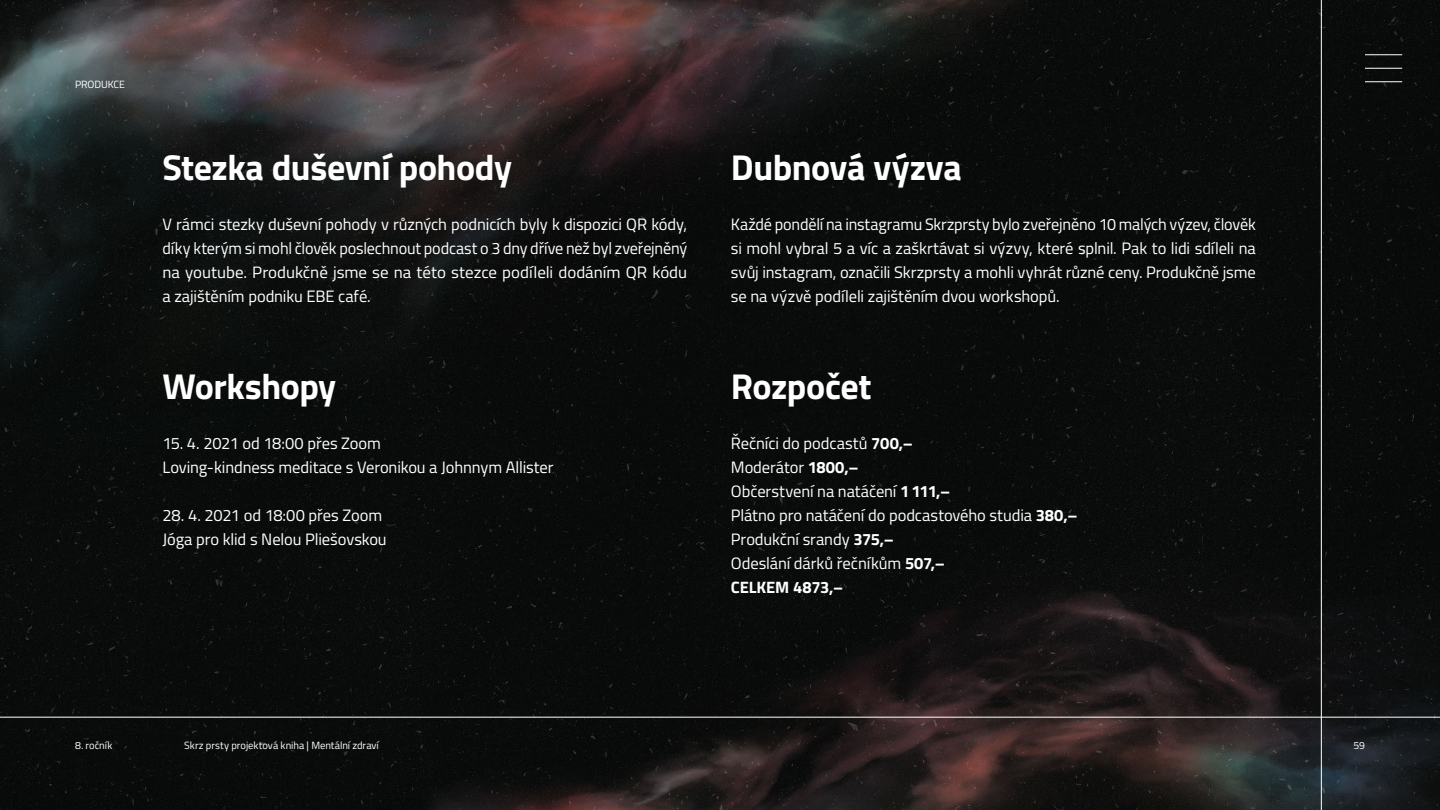
<style>
.page{position:relative;width:1440px;height:810px;background:#fff}
.page>*{position:absolute;margin:0;border:0;box-sizing:border-box;transform-origin:0 0}
.t1{font:700 36px "Cairo";letter-spacing:-.015em;color:#fff}
.t2{font:16.5px/24px "Cairo";letter-spacing:-.005em;color:#fff}
.t3{font:10.5px "Cairo";letter-spacing:-.005em;color:#fff}
.s1{font-weight:700}
</style>
<div class="page">
<img style="left:0;top:0;width:1440px;height:810px">
<hr style="left:1321px;top:0;width:1px;height:810px;background:#fff">
<hr style="left:0;top:717px;width:1440px;height:1px;background:#fff">
<hr style="left:1365px;top:54px;width:37px;height:1px;background:#fff">
<hr style="left:1365px;top:68px;width:37px;height:1px;background:#fff">
<hr style="left:1365px;top:81px;width:37px;height:1px;background:#fff">
<p class="t3" style="left:75px;top:77px;width:52px">PRODUKCE</p>
<h1 class="t1" style="left:162px;top:138px;width:351px">Stezka duševní pohody</h1>
<p class="t2" style="left:162px;top:212px;width:526px;text-align:justify">V rámci stezky duševní pohody v různých podnicích byly k dispozici QR kódy, díky kterým si mohl člověk poslechnout podcast o 3 dny dříve než byl zveřejněný na youtube. Produkčně jsme se na této stezce podíleli dodáním QR kódu a zajištěním podniku EBE café.</p>
<h1 class="t1" style="left:162px;top:357px;width:175px">Workshopy</h1>
<p class="t2" style="left:162px;top:431px;width:393px">15. 4. 2021 od 18:00 přes Zoom<br>Loving-kindness meditace s Veronikou a Johnnym Allister</p>
<p class="t2" style="left:162px;top:503px;width:226px">28. 4. 2021 od 18:00 přes Zoom<br>Jóga pro klid s Nelou Pliešovskou</p>
<h1 class="t1" style="left:731px;top:138px;width:232px">Dubnová výzva</h1>
<p class="t2" style="left:731px;top:212px;width:526px;text-align:justify">Každé pondělí na instagramu Skrzprsty bylo zveřejněno 10 malých výzev, člověk si mohl vybral 5 a víc a zaškrtávat si výzvy, které splnil. Pak to lidi sdíleli na svůj instagram, označili Skrzprsty a mohli vyhrát různé ceny. Produkčně jsme se na výzvě podíleli zajištěním dvou workshopů.</p>
<h1 class="t1" style="left:731px;top:357px;width:142px">Rozpočet</h1>
<p class="t2" style="left:731px;top:431px;width:348px">Řečníci do podcastů <span class="s1">700,–<br></span>Moderátor <span class="s1">1800,–<br></span>Občerstvení na natáčení <span class="s1">1111,–<br></span>Plátno pro natáčení do podcastového studia <span class="s1">380,–<br></span>Produkční srandy <span class="s1">375,–<br></span>Odeslání dárků řečníkům <span class="s1">507,–<br>CELKEM 4873,–</span></p>
<p class="t3" style="left:75px;top:738px;width:39px">8. ročník</p>
<p class="t3" style="left:184px;top:738px;width:196px">Skrz prsty projektová kniha | Mentální zdraví</p>
<p class="t3" style="left:1353px;top:738px;width:13px">59</p>
</div>
